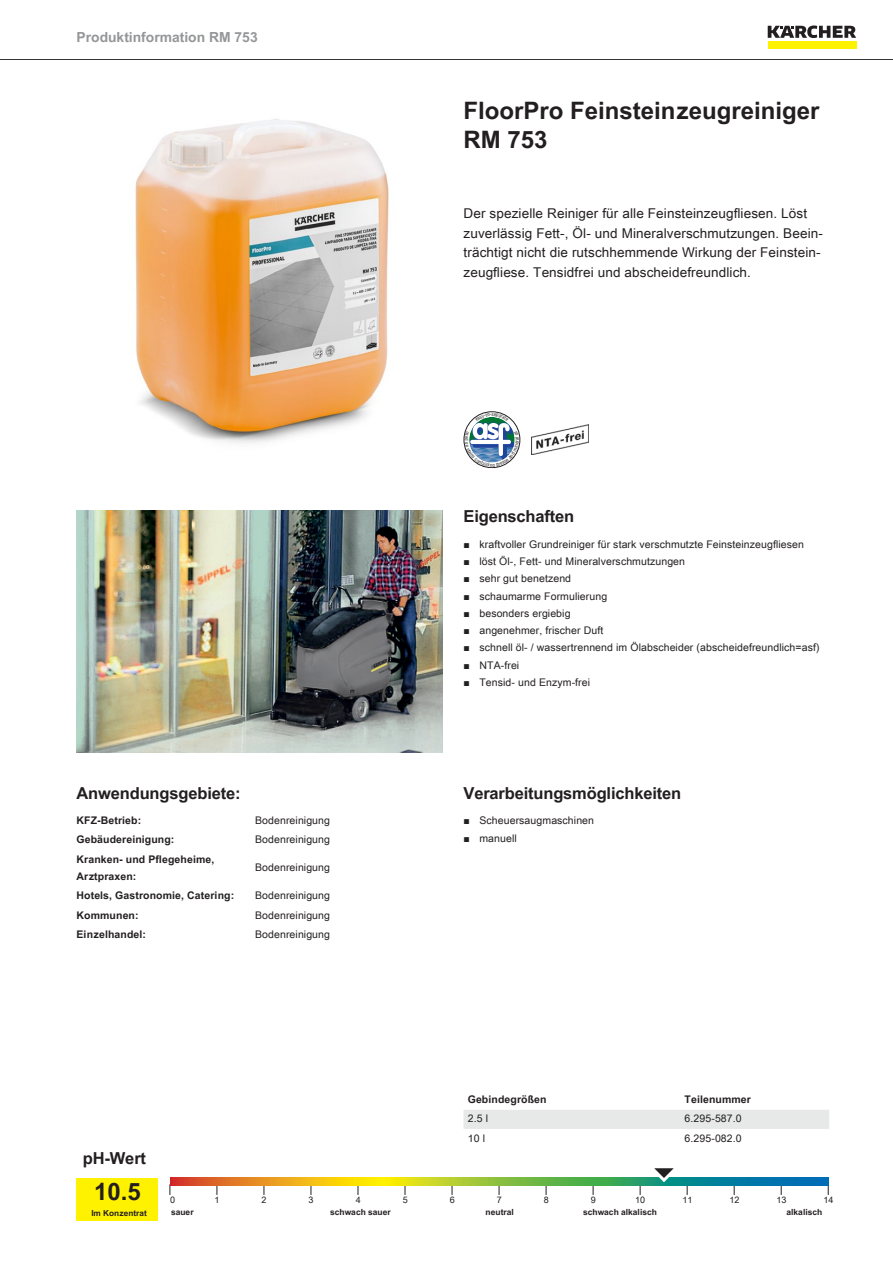
<style>
.page{position:relative;width:893px;height:1263px;background:#fff}
.page>*{position:absolute;margin:0;border:0;box-sizing:border-box;transform-origin:0 0}
.t1{font:700 24px/28.8px "Arial Unicode MS";color:#231f20}
.t2{font:700 16.5px "Arial Unicode MS";letter-spacing:-.01em;color:#231f20}
.t3{font:700 13.8px "Arial Unicode MS";color:#949698}
.t4{font:13.5px/19.5px "Arial Unicode MS";letter-spacing:.01em;color:#231f20}
.t5{font:10.5px "Arial Unicode MS";letter-spacing:.01em;color:#231f20}
.t6{font:700 10.5px/17.2px "Arial Unicode MS";letter-spacing:.01em;color:#231f20}
.t7{font:9px "Arial Unicode MS";color:#231f20}
.t8{font:700 8.4px "Arial Unicode MS";color:#231f20}
.t9{font:700 8.25px "Arial Unicode MS";color:#231f20}
.s1{font-family:"Arial"}
</style>
<div class="page">
<hr style="left:0;top:59px;width:893px;height:1px;background:#231f20">
<div style="left:768px;top:42px;width:88px;height:7px;background:#fff200"></div>
<svg style="left:768px;top:26px;width:88px;height:12px"></svg>
<img style="left:135px;top:119px;width:254px;height:324px">
<img style="left:531px;top:424px;width:57px;height:30px">
<img style="left:77px;top:510px;width:365px;height:243px">
<div style="left:77px;top:1178px;width:81px;height:42px;background:#fff200"></div>
<svg style="left:170px;top:1178px;width:658px;height:8px;background:#8ba347"></svg>
<svg style="left:640px;top:1168px;width:48px;height:27px"></svg>
<div style="left:463px;top:1110px;width:366px;height:19px;background:#e7e8e8"></div>
<svg style="left:464px;top:412px;width:56px;height:56px"></svg>
<h3 class="t3" style="left:77px;top:27px;width:183px">Produktinformation RM 753</h3>
<h2 class="t2" style="left:77px;top:780px;width:166px">Anwendungsgebiete:</h2>
<p class="t6" style="left:77px;top:812px;width:66px">KFZ-Betrieb:</p>
<p class="t5" style="left:255px;top:812px;width:76px">Bodenreinigung</p>
<p class="t6" style="left:77px;top:831px;width:99px">Gebäudereinigung:</p>
<p class="t5" style="left:255px;top:832px;width:76px">Bodenreinigung</p>
<p class="t6" style="left:77px;top:851px;width:139px">Kranken- und Pflegeheime,<br>Arztpraxen:</p>
<p class="t5" style="left:255px;top:860px;width:76px">Bodenreinigung</p>
<p class="t6" style="left:77px;top:887px;width:159px">Hotels, Gastronomie, Catering:</p>
<p class="t5" style="left:255px;top:888px;width:76px">Bodenreinigung</p>
<p class="t6" style="left:77px;top:907px;width:64px">Kommunen:</p>
<p class="t5" style="left:255px;top:907px;width:76px">Bodenreinigung</p>
<p class="t6" style="left:77px;top:926px;width:71px">Einzelhandel:</p>
<p class="t5" style="left:255px;top:927px;width:76px">Bodenreinigung</p>
<h1 class="t1" style="left:463px;top:97px;width:357px">FloorPro Feinsteinzeugreiniger<br>RM 753</h1>
<p class="t4" style="left:463px;top:203px;width:361px">Der spezielle Reiniger für alle Feinsteinzeugfliesen. Löst zuverlässig Fett-, Öl- und Mineralverschmutzungen. Beein&shy;trächtigt nicht die rutschhemmende Wirkung der Feinstein&shy;zeugfliese. Tensidfrei und abscheidefreundlich.</p>
<h2 class="t2" style="left:463px;top:504px;width:112px">Eigenschaften</h2>
<p class="t5" style="left:463px;top:536px;width:342px"><span class="s1">■</span> kraftvoller Grundreiniger für stark verschmutzte Feinsteinzeugfliesen</p>
<p class="t5" style="left:463px;top:554px;width:223px"><span class="s1">■</span> löst Öl-, Fett- und Mineralverschmutzungen</p>
<p class="t5" style="left:463px;top:571px;width:109px"><span class="s1">■</span> sehr gut benetzend</p>
<p class="t5" style="left:463px;top:588px;width:145px"><span class="s1">■</span> schaumarme Formulierung</p>
<p class="t5" style="left:463px;top:605px;width:109px"><span class="s1">■</span> besonders ergiebig</p>
<p class="t5" style="left:463px;top:623px;width:141px"><span class="s1">■</span> angenehmer, frischer Duft</p>
<p class="t5" style="left:463px;top:640px;width:358px"><span class="s1">■</span> schnell öl- / wassertrennend im Ölabscheider (abscheidefreundlich=asf)</p>
<p class="t5" style="left:463px;top:657px;width:57px"><span class="s1">■</span> NTA-frei</p>
<p class="t5" style="left:463px;top:674px;width:128px"><span class="s1">■</span> Tensid- und Enzym-frei</p>
<h2 class="t2" style="left:463px;top:780px;width:219px">Verarbeitungsmöglichkeiten</h2>
<p class="t5" style="left:463px;top:813px;width:132px"><span class="s1">■</span> Scheuersaugmaschinen</p>
<p class="t5" style="left:463px;top:830px;width:55px"><span class="s1">■</span> manuell</p>
<p class="t6" style="left:468px;top:1091px;width:80px">Gebindegrößen</p>
<p class="t6" style="left:685px;top:1091px;width:68px">Teilenummer</p>
<p class="t5" style="left:468px;top:1111px;width:22px">2.5 l</p>
<p class="t5" style="left:685px;top:1111px;width:59px">6.295-587.0</p>
<p class="t5" style="left:468px;top:1130px;width:19px">10 l</p>
<p class="t5" style="left:685px;top:1130px;width:59px">6.295-082.0</p>
<h2 class="t2" style="left:83px;top:1146px;width:65px">pH-Wert</h2>
<h1 class="t1" style="left:94px;top:1178px;width:48px">10.5</h1>
<p class="t7" style="left:170px;top:1193px;width:7px">0</p>
<p class="t7" style="left:215px;top:1193px;width:7px">1</p>
<p class="t7" style="left:262px;top:1193px;width:7px">2</p>
<p class="t7" style="left:309px;top:1193px;width:7px">3</p>
<p class="t7" style="left:356px;top:1193px;width:7px">4</p>
<p class="t7" style="left:403px;top:1193px;width:7px">5</p>
<p class="t7" style="left:450px;top:1193px;width:7px">6</p>
<p class="t7" style="left:497px;top:1193px;width:7px">7</p>
<p class="t7" style="left:544px;top:1193px;width:7px">8</p>
<p class="t7" style="left:591px;top:1193px;width:7px">9</p>
<p class="t7" style="left:635px;top:1193px;width:12px">10</p>
<p class="t7" style="left:682px;top:1193px;width:12px">11</p>
<p class="t7" style="left:729px;top:1193px;width:12px">12</p>
<p class="t7" style="left:776px;top:1193px;width:12px">13</p>
<p class="t7" style="left:823px;top:1193px;width:12px">14</p>
<p class="t9" style="left:91px;top:1207px;width:57px">Im Konzentrat</p>
<p class="t8" style="left:171px;top:1206px;width:24px">sauer</p>
<p class="t8" style="left:330px;top:1206px;width:62px">schwach sauer</p>
<p class="t8" style="left:486px;top:1206px;width:30px">neutral</p>
<p class="t8" style="left:583px;top:1206px;width:75px">schwach alkalisch</p>
<p class="t8" style="left:786px;top:1206px;width:37px">alkalisch</p>
</div>
